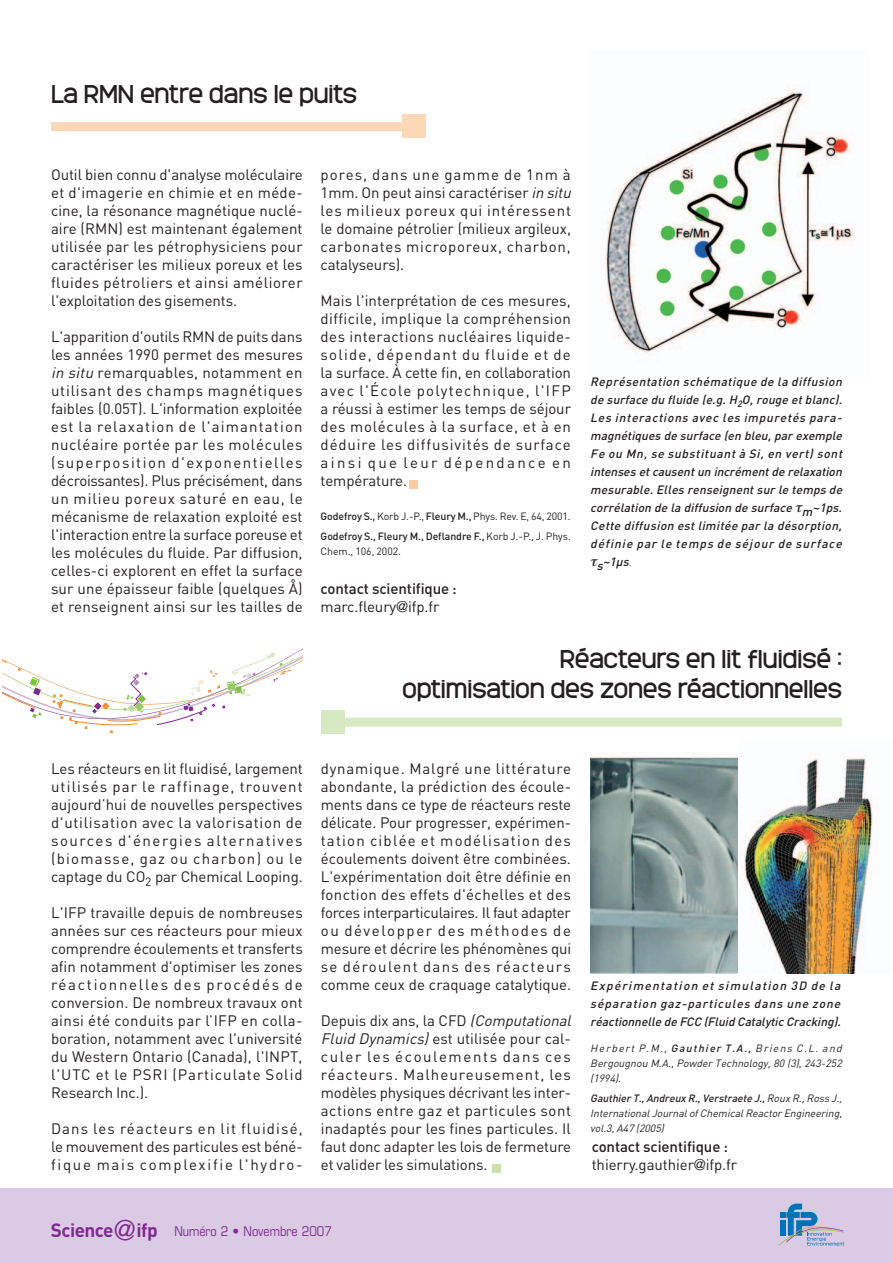
<style>
.page{position:relative;width:893px;height:1263px;background:#fff}
.page>*{position:absolute;margin:0;border:0;box-sizing:border-box;transform-origin:0 0}
.t1{font:24px/30px "Monark";color:#231f20;text-align:right}
.t2{font:700 18.9px "DIN";letter-spacing:-.025em;color:#802990}
.t3{font:15px/18px "DIN";letter-spacing:.01em;color:#231f20;text-align:justify}
.t4{font:500 15px/18px "DIN";letter-spacing:-.005em;color:#231f20}
.t5{font:condensed 13.5px "Eurostile";color:#802990}
.t6{font:italic 500 12px/18px "DIN";letter-spacing:.06em;color:#231f20;text-align:justify}
.t7{font:italic 10.5px/15px "DIN";color:#231f20;text-align:justify}
.t8{font:500 10.5px/19.2px "DIN";letter-spacing:-.005em;color:#231f20}
.t9{font:10.5px "DIN";letter-spacing:-.005em;color:#231f20}
.s1{font-style:italic}
.s2{font-weight:400}
.s3{font-family:"Helvetica";font-weight:300}
.s4{font-weight:300}
.s5{font-weight:500}
.s6{font-family:"Helvetica";font-weight:300;font-size:27.45px}
</style>
<div class="page">
<div style="left:0;top:1188px;width:893px;height:75px;background:#dacae3"></div>
<svg style="left:778px;top:1204px;width:66px;height:42px"></svg>
<svg style="left:2px;top:648px;width:301px;height:85px"></svg>
<div style="left:408px;top:480px;width:9px;height:9px;background:#fccda3"></div>
<img style="left:605px;top:86px;width:250px;height:267px">
<div style="left:492px;top:1164px;width:9px;height:9px;background:#cae2ae"></div>
<div style="left:51px;top:122px;width:360px;height:9px;background:#fdd8b7"></div>
<div style="left:402px;top:115px;width:23px;height:23px;background:#fdd8b7"></div>
<div style="left:339px;top:718px;width:503px;height:9px;background:#d6e9c0"></div>
<div style="left:322px;top:710px;width:23px;height:23px;background:#d6e9c0"></div>
<img style="left:590px;top:757px;width:148px;height:216px">
<img style="left:742px;top:753px;width:131px;height:220px">
<h1 class="t1" style="left:51px;top:78px;width:308px">La RMN entre dans le puits</h1>
<p class="t3" style="left:51px;top:166px;width:253px">Outil bien connu d'analyse moléculaire et d'imagerie en chimie et en méde&shy;cine, la résonance magnétique nuclé&shy;aire (RMN) est maintenant également utilisée par les pétrophysiciens pour caractériser les milieux poreux et les fluides pétroliers et ainsi améliorer l'exploitation des gisements.</p>
<p class="t3" style="left:51px;top:328px;width:253px">L'apparition d'outils RMN de puits dans les années 1990 permet des mesures <span class="s1">in situ</span>remarquables, notamment en utilisant des champs magnétiques faibles (0.05T). L'information exploitée est la relaxation de l'aimantation nucléaire portée par les molécules (superposition d'exponentielles décroissantes). Plus précisément, dans un milieu poreux saturé en eau, le mécanisme de relaxation exploité est l'interaction entre la surface poreuse et les molécules du fluide. Par diffusion, celles-ci explorent en effet la surface sur une épaisseur faible (quelques Å) et renseignent ainsi sur les tailles de</p>
<p class="t3" style="left:321px;top:166px;width:255px;text-align:left">pores, dans une gamme de 1nm à<br>1mm. On peut ainsi caractériser <span class="s1">in situ </span>les milieux poreux qui intéressent le domaine pétrolier (milieux argileux, carbonates microporeux, charbon, catalyseurs).</p>
<p class="t3" style="left:321px;top:292px;width:252px">Mais l'interprétation de ces mesures, difficile, implique la compréhension des interactions nucléaires liquide&shy;solide, dépendant du fluide et de la surface. À cette fin, en collaboration avec l'École polytechnique, l'IFP a réussi à estimer les temps de séjour des molécules à la surface, et à en déduire les diffusivités de surface ainsi que leur dépendance en température.</p>
<p class="t8" style="left:321px;top:507px;width:252px">Godefroy S., <span class="s2">Korb J.-P.,</span> Fleury M., <span class="s2">Phys. Rev. E, 64, 2001.<br></span>Godefroy S., Fleury M., Deflandre F., <span class="s2">Korb J.-P., J. Phys.</span></p>
<p class="t9" style="left:321px;top:545px;width:82px">Chem., 106, 2002.</p>
<p class="t4" style="left:321px;top:580px;width:138px">contact scientifique : <span class="s2">marc.fleury</span><span class="s3">@</span><span class="s2">ifp.fr</span></p>
<p class="t6" style="left:590px;top:373px;width:256px">Représentation schématique de la diffusion</p>
<p class="t6" style="left:590px;top:391px;width:256px">de surface du fluide (e.g.H<sub>2</sub>O,rouge etblanc).</p>
<p class="t6" style="left:590px;top:409px;width:256px">Les interactions avec les impuretés para-</p>
<p class="t6" style="left:590px;top:427px;width:256px">magnétiques de surface (en bleu,par exemple</p>
<p class="t6" style="left:590px;top:445px;width:256px">Fe ou Mn, se substituant à Si, en vert) sont</p>
<p class="t6" style="left:590px;top:463px;width:256px">intenses etcausentun incrémentde relaxation</p>
<p class="t6" style="left:590px;top:481px;width:256px">mesurable.Elles renseignentsur le temps de</p>
<p class="t6" style="left:590px;top:499px;width:256px">corrélation de la diffusion de surface m~1ps.</p>
<p class="t6" style="left:590px;top:517px;width:256px">Cette diffusion est limitée par la désorption,</p>
<p class="t6" style="left:590px;top:535px;width:256px">définie par le temps de séjour de surface</p>
<p class="t6" style="left:597px;top:553px;width:39px">s~1µs<span class="s4">.</span></p>
<h1 class="t1" style="left:402px;top:643px;width:441px">Réacteurs en lit fluidisé :<br>optimisation des zones réactionnelles</h1>
<p class="t3" style="left:51px;top:760px;width:253px">Les réacteurs en lit fluidisé, largement utilisés par le raffinage, trouvent aujourd’hui de nouvelles perspectives d'utilisation avec la valorisation de sources d'énergies alternatives (biomasse, gaz ou charbon) ou le captage du CO<sub>2</sub> par Chemical Looping.</p>
<p class="t3" style="left:51px;top:904px;width:253px">L'IFP travaille depuis de nombreuses années sur ces réacteurs pour mieux comprendre écoulements et transferts afin notamment d'optimiser les zones réactionnelles des procédés de conversion. De nombreux travaux ont ainsi été conduits par l’IFP en colla&shy;boration, notamment avec l'université du Western Ontario (Canada), l'INPT, l'UTC et le PSRI (Particulate Solid Research Inc.).</p>
<p class="t3" style="left:51px;top:1120px;width:253px">Dans les réacteurs en lit fluidisé, le mouvement des particules est béné&shy;fique mais complexifie l'hydro-</p>
<p class="t3" style="left:321px;top:760px;width:252px">dynamique. Malgré une littérature abondante, la prédiction des écoule&shy;ments dans ce type de réacteurs reste délicate. Pour progresser, expérimen&shy;tation ciblée et modélisation des écoulements doivent être combinées.<br>L'expérimentation doit être définie en fonction des effets d'échelles et des forces interparticulaires. Il faut adapter ou développer des méthodes de mesure et décrire les phénomènes qui se déroulent dans des réacteurs comme ceux de craquage catalytique.</p>
<p class="t3" style="left:321px;top:1012px;width:255px;text-align:left">Depuis dix ans, la CFD <span class="s1">(Computational Fluid Dynamics)</span>est utilisée pour cal&shy;culer les écoulements dans ces réacteurs. Malheureusement, les modèles physiques décrivant les inter&shy;actions entre gaz et particules sont inadaptés pour les fines particules. Il faut donc adapter les lois de fermeture et valider les simulations.</p>
<p class="t6" style="left:590px;top:976px;width:254px">Expérimentation et simulation 3D de la séparation gaz-particules dans une zone réactionnelle de FCC (Fluid Catalytic Cracking).</p>
<p class="t7" style="left:590px;top:1041px;width:255px">Herbert P.M., <span class="s5">Gauthier T.A.,</span> Briens C.L. and Bergougnou M.A.,Powder Technology,80 (3),243-252 (1994).</p>
<p class="t7" style="left:590px;top:1090px;width:256px"><span class="s5">Gauthier T.,Andreux R.,Verstraete J.,</span>Roux R.,Ross J., InternationalJournalofChemicalReactor Engineering, vol.3,A47 (2005)</p>
<p class="t3" style="left:592px;top:1138px;width:147px"><span class="s5">contact scientifique : </span>thierry.gauthier<span class="s3">@</span>ifp.fr</p>
<p class="t2" style="left:51px;top:1219px;width:108px">Science<span class="s6">@</span>ifp</p>
<p class="t5" style="left:174px;top:1226px;width:159px">Numéro 2 • Novembre 2007</p>
</div>
